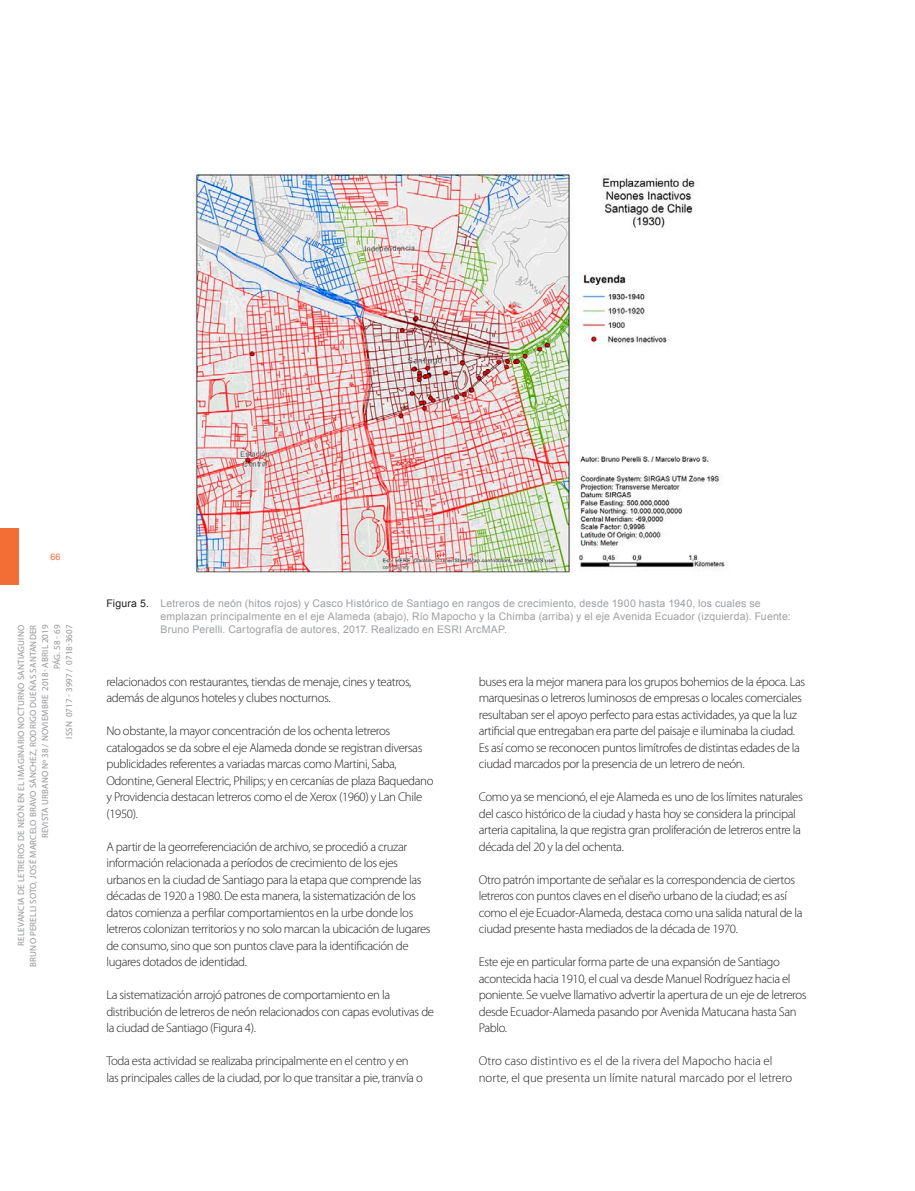
<style>
.page{position:relative;width:915px;height:1191px;background:#fff}
.page>*{position:absolute;margin:0;border:0;box-sizing:border-box;transform-origin:0 0}
._02_Cuerpo_Texto{font:300 12.75px/16.5px "Myriad Pro";letter-spacing:-.03em;color:#231f20}
._02_Cuerpo_Texto-2{font:300 12.75px/16.5px "Myriad Pro";color:#231f20}
._07_Pie_Foto{font:10.5px/12.6px "Arial";letter-spacing:.015em;color:#9d9fa2}
.t1{font:9px/12px "Myriad Pro";letter-spacing:.02em;color:#939598;text-align:right}
.t2{font:9px "Arial";color:#f26e34}
.s1{color:#231f20}
</style>
<div class="page">
<div style="left:0;top:528px;width:19px;height:56px;background:#f26e34"></div>
<img style="left:193px;top:170px;width:534px;height:403px">
<p class="t2" style="left:51px;top:550px;width:12px">66</p>
<p class="t1" style="left:15px;top:966px;width:343px;rotate:-90deg">RELEVANCIA DE LETREROS DE NEÓN EN EL IMAGINARIO NOCTURNO SANTIAGUINO BRUNO PERELLI SOTO, JOSÉ MARCELO BRAVO SÁNCHEZ, RODRIGO DUEÑAS SANTANDER REVISTA URBANO Nº 38 / NOVIEMBRE 2018- ABRIL 2019<br>PÁG. 58 - 69<br>ISSN 0717 - 3997 / 0718-3607</p>
<p class="_07_Pie_Foto" style="left:160px;top:597px;width:631px;text-indent:-54px"><span class="s1">Figura 5.</span> Letreros de neón (hitos rojos) y Casco Histórico de Santiago en rangos de crecimiento, desde 1900 hasta 1940, los cuales se emplazan principalmente en el eje Alameda (abajo), Río Mapocho y la Chimba (arriba) y el eje Avenida Ecuador (izquierda). Fuente:<br>Bruno Perelli. Cartografía de autores, 2017. Realizado en ESRI ArcMAP.</p>
<p class="_02_Cuerpo_Texto" style="left:106px;top:673px;width:306px">relacionados con restaurantes, tiendas de menaje, cines y teatros, además de algunos hoteles y clubes nocturnos.</p>
<p class="_02_Cuerpo_Texto" style="left:106px;top:723px;width:328px">No obstante, la mayor concentración de los ochenta letreros catalogados se da sobre el eje Alameda donde se registran diversas publicidades referentes a variadas marcas como Martini, Saba, Odontine, General Electric, Philips; y en cercanías de plaza Baquedano y Providencia destacan letreros como el de Xerox (1960) y Lan Chile (1950).</p>
<p class="_02_Cuerpo_Texto" style="left:106px;top:838px;width:325px">A partir de la georreferenciación de archivo, se procedió a cruzar información relacionada a períodos de crecimiento de los ejes urbanos en la ciudad de Santiago para la etapa que comprende las décadas de 1920 a 1980. De esta manera, la sistematización de los datos comienza a perfilar comportamientos en la urbe donde los letreros colonizan territorios y no solo marcan la ubicación de lugares de consumo, sino que son puntos clave para la identificación de lugares dotados de identidad.</p>
<p class="_02_Cuerpo_Texto" style="left:106px;top:987px;width:329px">La sistematización arrojó patrones de comportamiento en la distribución de letreros de neón relacionados con capas evolutivas de la ciudad de Santiago (Figura 4).</p>
<p class="_02_Cuerpo_Texto" style="left:106px;top:1053px;width:318px">Toda esta actividad se realizaba principalmente en el centro y en las principales calles de la ciudad, por lo que transitar a pie, tranvía o</p>
<p class="_02_Cuerpo_Texto" style="left:478px;top:673px;width:328px">buses era la mejor manera para los grupos bohemios de la época. Las marquesinas o letreros luminosos de empresas o locales comerciales resultaban ser el apoyo perfecto para estas actividades, ya que la luz artificial que entregaban era parte del paisaje e iluminaba la ciudad.<br>Es así como se reconocen puntos limítrofes de distintas edades de la ciudad marcados por la presencia de un letrero de neón.</p>
<p class="_02_Cuerpo_Texto" style="left:478px;top:789px;width:325px">Como ya se mencionó, el eje Alameda es uno de los límites naturales del casco histórico de la ciudad y hasta hoy se considera la principal arteria capitalina, la que registra gran proliferación de letreros entre la década del 20 y la del ochenta.</p>
<p class="_02_Cuerpo_Texto" style="left:478px;top:871px;width:325px">Otro patrón importante de señalar es la correspondencia de ciertos letreros con puntos claves en el diseño urbano de la ciudad; es así como el eje Ecuador-Alameda, destaca como una salida natural de la ciudad presente hasta mediados de la década de 1970.</p>
<p class="_02_Cuerpo_Texto" style="left:478px;top:954px;width:329px">Este eje en particular forma parte de una expansión de Santiago acontecida hacia 1910, el cual va desde Manuel Rodríguez hacia el poniente. Se vuelve llamativo advertir la apertura de un eje de letreros desde Ecuador-Alameda pasando por Avenida Matucana hasta San Pablo.</p>
<p class="_02_Cuerpo_Texto-2" style="left:478px;top:1053px;width:315px">Otro caso distintivo es el de la rivera del Mapocho hacia el norte, el que presenta un límite natural marcado por el letrero</p>
</div>
